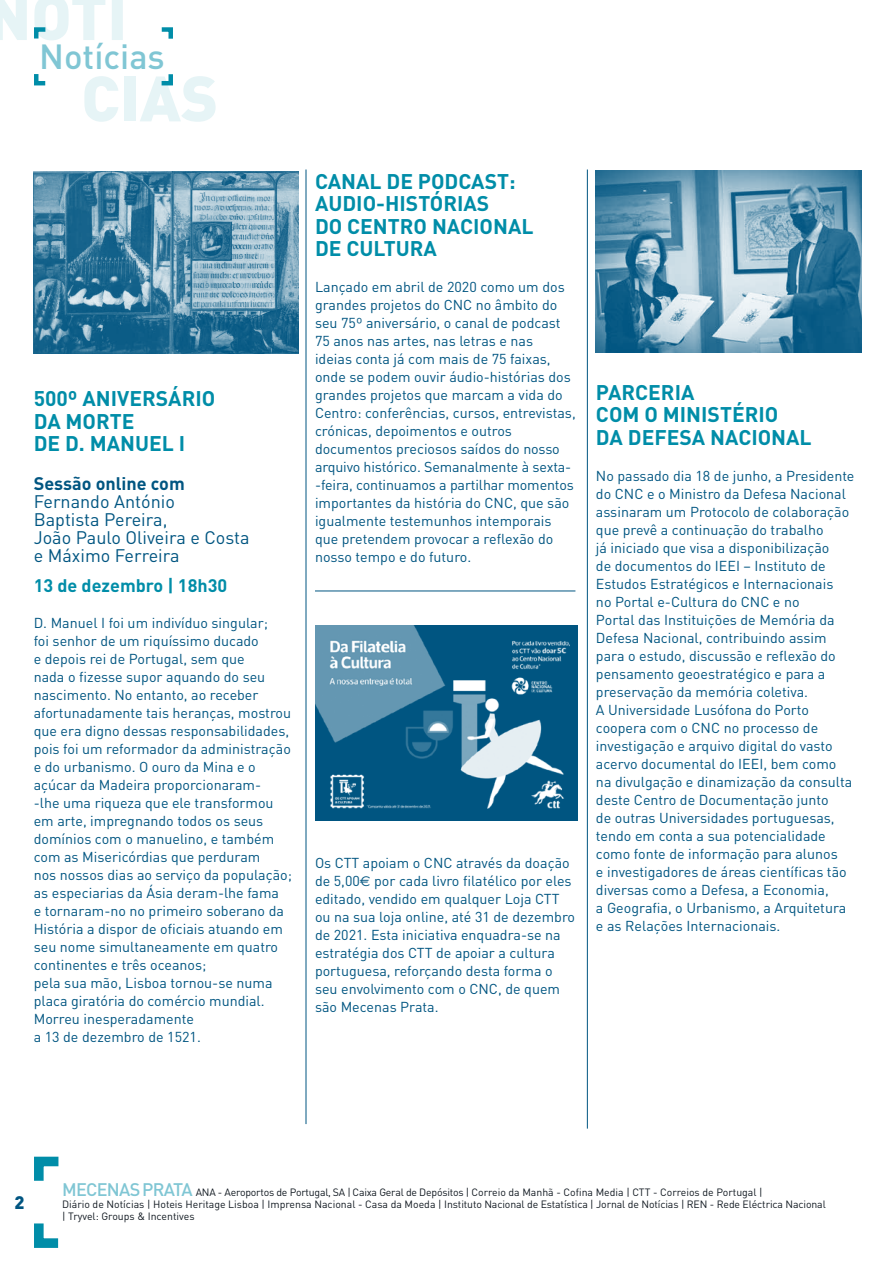
<style>
.page{position:relative;width:893px;height:1263px;background:#fff}
.page>*{position:absolute;margin:0;border:0;box-sizing:border-box;transform-origin:0 0}
.t1{font:900 63px/81.3px "DIN";color:#e6f4f6}
.t2{font:500 34.5px "DIN";color:#80c6d4}
.t3{font:700 21px/22.5px "DIN";color:#008da8}
.t4{font:18px/18px "DIN";color:#005581}
.t5{font:700 18px "DIN";color:#008da8}
.t6{font:700 18px "DIN";color:#005581}
.t7{font:900 18px "DIN";color:#005581}
.t8{font:14.25px/18px "DIN";color:#005581}
.t9{font:10.5px/12px "DIN";letter-spacing:-.01em;color:#101820}
.s1{font-family:"Euro Sans"}
.s2{font-weight:500;font-size:18px;color:#80c6d4}
</style>
<div class="page">
<svg style="left:34px;top:1156px;width:25px;height:25px"></svg>
<svg style="left:34px;top:1223px;width:25px;height:25px"></svg>
<svg style="left:34px;top:27px;width:12px;height:12px"></svg>
<svg style="left:34px;top:74px;width:12px;height:12px"></svg>
<svg style="left:161px;top:74px;width:12px;height:12px"></svg>
<svg style="left:161px;top:27px;width:12px;height:12px"></svg>
<hr style="left:306px;top:170px;width:1px;height:954px;background:#005581">
<hr style="left:587px;top:170px;width:1px;height:958px;background:#005581">
<img style="left:33px;top:171px;width:265px;height:183px">
<img style="left:315px;top:625px;width:263px;height:195px">
<img style="left:596px;top:170px;width:265px;height:183px">
<hr style="left:315px;top:591px;width:260px;height:1px;background:#005581">
<h1 class="t1" style="left:81px;top:-27px;width:138px;text-indent:-94px">NOTÍ<br>CIAS</h1>
<h2 class="t2" style="left:39px;top:34px;width:127px">Notícias</h2>
<h3 class="t3" style="left:34px;top:387px;width:183px">500º ANIVERSÁRIO<br>DA MORTE<br>DE D. MANUEL I</h3>
<p class="t6" style="left:34px;top:472px;width:153px">Sessão online com</p>
<p class="t4" style="left:34px;top:493px;width:217px">Fernando António<br>Baptista Pereira,<br>João Paulo Oliveira e Costa e Máximo Ferreira</p>
<p class="t5" style="left:34px;top:574px;width:195px">13 de dezembro | 18h30</p>
<p class="t8" style="left:34px;top:614px;width:260px">D. Manuel I foi um indivíduo singular;<br>foi senhor de um riquíssimo ducado<br>e depois rei de Portugal, sem que<br>nada o fizesse supor aquando do seu nascimento. No entanto, ao receber afortunadamente tais heranças, mostrou que era digno dessas responsabilidades, pois foi um reformador da administração e do urbanismo. O ouro da Mina e o açúcar da Madeira proporcionaram-<br>-lhe uma riqueza que ele transformou em arte, impregnando todos os seus domínios com o manuelino, e também com as Misericórdias que perduram<br>nos nossos dias ao serviço da população; as especiarias da Ásia deram-lhe fama<br>e tornaram-no no primeiro soberano da História a dispor de oficiais atuando em seu nome simultaneamente em quatro continentes e três oceanos;<br>pela sua mão, Lisboa tornou-se numa placa giratória do comércio mundial.<br>Morreu inesperadamente<br>a 13 de dezembro de 1521.</p>
<h3 class="t3" style="left:315px;top:169px;width:220px">CANAL DE PODCAST:<br>AUDIO-HISTÓRIAS<br>DO CENTRO NACIONAL<br>DE CULTURA</h3>
<p class="t8" style="left:315px;top:278px;width:262px">Lançado em abril de 2020 como um dos grandes projetos do CNC no âmbito do seu 75º aniversário, o canal de podcast 75 anos nas artes, nas letras e nas<br>ideias conta já com mais de 75 faixas, onde se podem ouvir áudio-histórias dos grandes projetos que marcam a vida do Centro: conferências, cursos, entrevistas, crónicas, depoimentos e outros documentos preciosos saídos do nosso arquivo histórico. Semanalmente à sexta--feira, continuamos a partilhar momentos importantes da história do CNC, que são igualmente testemunhos intemporais que pretendem provocar a reflexão do nosso tempo e do futuro.</p>
<p class="t8" style="left:315px;top:854px;width:262px">Os CTT apoiam o CNC através da doação de 5,00<span class="s1">€</span> por cada livro filatélico por eles editado, vendido em qualquer Loja CTT ou na sua loja online, até 31 de dezembro de 2021. Esta iniciativa enquadra-se na estratégia dos CTT de apoiar a cultura portuguesa, reforçando desta forma o seu envolvimento com o CNC, de quem são Mecenas Prata.</p>
<h3 class="t3" style="left:596px;top:380px;width:217px">PARCERIA<br>COM O MINISTÉRIO<br>DA DEFESA NACIONAL</h3>
<p class="t8" style="left:596px;top:466px;width:260px">No passado dia 18 de junho, a Presidente do CNC e o Ministro da Defesa Nacional assinaram um Protocolo de colaboração que prevê a continuação do trabalho<br>já iniciado que visa a disponibilização<br>de documentos do IEEI – Instituto de Estudos Estratégicos e Internacionais<br>no Portal e-Cultura do CNC e no<br>Portal das Instituições de Memória da Defesa Nacional, contribuindo assim para o estudo, discussão e reflexão do pensamento geoestratégico e para a preservação da memória coletiva.<br>A Universidade Lusófona do Porto coopera com o CNC no processo de investigação e arquivo digital do vasto acervo documental do IEEI, bem como na divulgação e dinamização da consulta deste Centro de Documentação junto<br>de outras Universidades portuguesas, tendo em conta a sua potencialidade como fonte de informação para alunos<br>e investigadores de áreas científicas tão diversas como a Defesa, a Economia,<br>a Geografia, o Urbanismo, a Arquitetura e as Relações Internacionais.</p>
<p class="t7" style="left:15px;top:1191px;width:12px">2</p>
<p class="t9" style="left:62px;top:1186px;width:765px"><span class="s2">MECENAS PRATA</span> ANA -‑ Aeroportos de Portugal, SA | Caixa Geral de Depósitos | Correio da Manhã - Cofina Media | CTT - Correios de Portugal |<br>Diário de Notícias | Hoteis Heritage Lisboa | Imprensa Nacional -‑ Casa da Moeda | Instituto Nacional de Estatística | Jornal de Notícias | REN -‑ Rede Eléctrica Nacional | Tryvel: Groups &amp; Incentives</p>
</div>
